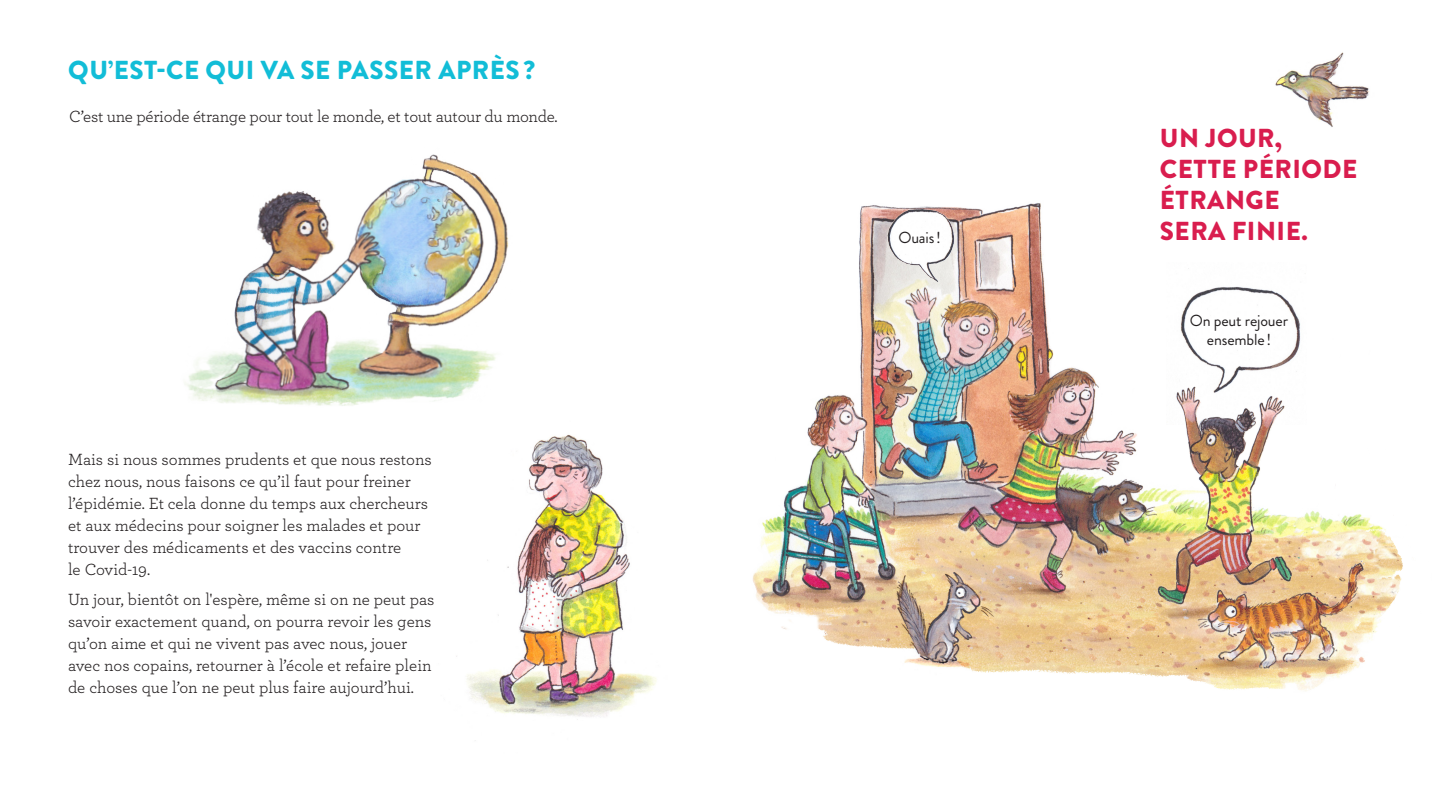
<style>
.page{position:relative;width:1446px;height:808px;background:#fff}
.page>*{position:absolute;margin:0;border:0;box-sizing:border-box;transform-origin:0 0}
.titre{font:900 26px/31px "Brandon Grotesque";letter-spacing:.02em;color:#d91d4e}
.titre-2{font:900 26px "Brandon Grotesque";letter-spacing:.02em;color:#12bdd7}
.texte_courant{font:17px/22px "Archer";color:#231f20}
.bulle{font:16px "Brandon Grotesque";letter-spacing:-.01em;color:#231f20}
</style>
<div class="page">
<img style="left:456px;top:434px;width:201px;height:283px">
<img style="left:185px;top:154px;width:324px;height:252px">
<img style="left:753px;top:203px;width:650px;height:488px">
<img style="left:1275px;top:52px;width:95px;height:75px">
<img style="left:870px;top:203px;width:100px;height:104px">
<img style="left:1167px;top:263px;width:139px;height:161px">
<p class="titre-2" style="left:68px;top:52px;width:468px">QU’EST-CE QUI VA SE PASSER APRÈS ?</p>
<p class="texte_courant" style="left:69px;top:105px;width:490px">C’est une période étrange pour tout le monde, et tout autour du monde.</p>
<p class="texte_courant" style="left:68px;top:447px;width:365px">Mais si nous sommes prudents et que nous restons chez nous, nous faisons ce qu’il faut pour freiner l’épidémie. Et cela donne du temps aux chercheurs et aux médecins pour soigner les malades et pour trouver des médicaments et des vaccins contre<br>le Covid-19.</p>
<p class="texte_courant" style="left:68px;top:588px;width:368px">Un jour, bientôt on l'espère, même si on ne peut pas savoir exactement quand, on pourra revoir les gens qu’on aime et qui ne vivent pas avec nous, jouer avec nos copains, retourner à l’école et refaire plein de choses que l’on ne peut plus faire aujourd’hui.</p>
<p class="titre" style="left:1160px;top:123px;width:124px">UN JOUR,</p>
<p class="titre" style="left:1160px;top:154px;width:199px">CETTE PÉRIODE<br>ÉTRANGE</p>
<p class="bulle" style="left:898px;top:226px;width:44px">Ouais!</p>
<p class="titre" style="left:1160px;top:216px;width:149px">SERA FINIE.</p>
<p class="bulle" style="left:1190px;top:309px;width:100px">On peut rejouer</p>
<p class="bulle" style="left:1207px;top:328px;width:66px">ensemble!</p>
</div>
